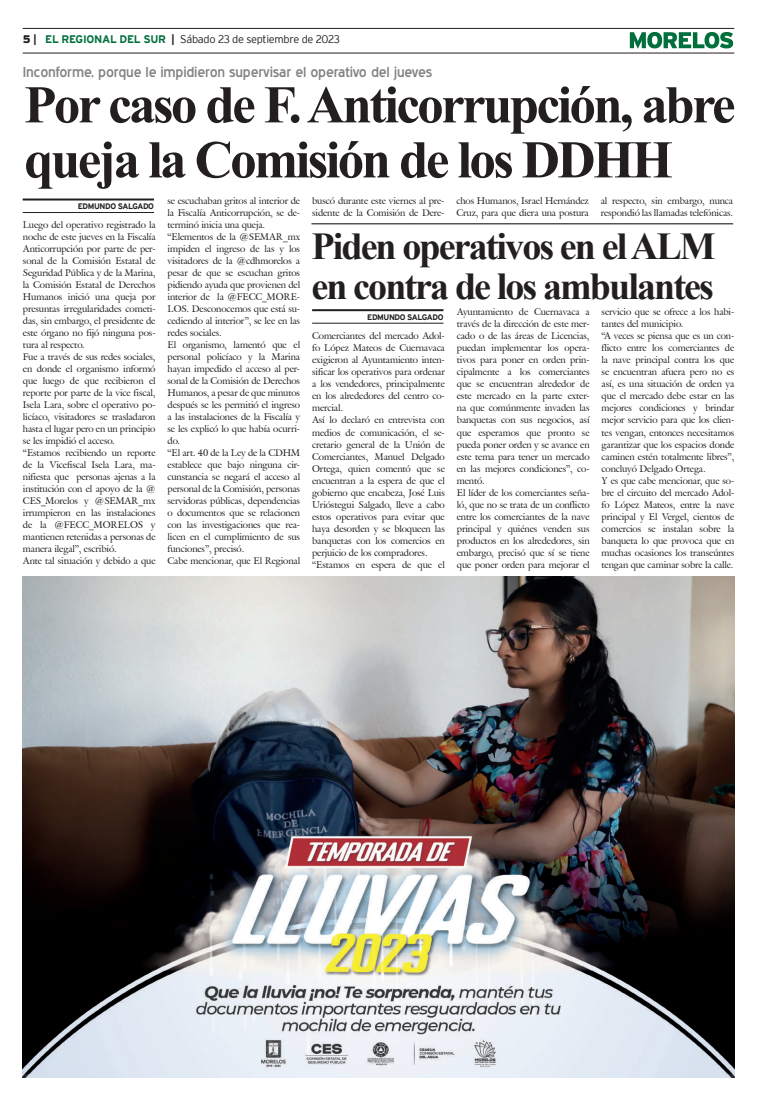
<style>
.page{position:relative;width:757px;height:1106px;background:#fff}
.page>*{position:absolute;margin:0;border:0;box-sizing:border-box;transform-origin:0 0}
.t1{font:700 53px/55px "Times New Roman";letter-spacing:-.05em;color:#231f20}
.t2{font:700 38px/40px "Times New Roman";letter-spacing:-.05em;color:#231f20}
.t3{font:14px "Blue Highway";letter-spacing:-.015em;color:#808285;scale:1.05 1}
.t4{font:300 11px "Interstate";letter-spacing:-.025em;color:#231f20}
.t5{font:9.5px/12px "Galliard IT Cby BT";letter-spacing:-.01em;color:#231f20}
.t6{font:700 8px "Interstate";letter-spacing:-.05em;color:#231f20}
.s1{font-weight:900}
.s2{font-weight:700}
.s3{font-weight:700;color:#006f3c}
</style>
<div class="page">
<hr style="left:23px;top:28px;width:711px;height:1px;background:#231f20">
<hr style="left:23px;top:53px;width:711px;height:1px;background:#231f20">
<svg style="left:630px;top:32px;width:103px;height:17px"></svg>
<img style="left:23px;top:576px;width:711px;height:501px">
<hr style="left:312px;top:309px;width:131px;height:2px;background:#231f20">
<hr style="left:312px;top:323px;width:131px;height:1px;background:#231f20">
<hr style="left:311px;top:223px;width:422px;height:1px;background:#000">
<hr style="left:23px;top:198px;width:131px;height:2px;background:#231f20">
<hr style="left:23px;top:212px;width:131px;height:1px;background:#231f20">
<p class="t4" style="left:23px;top:33px;width:319px"><span class="s1">5</span> <span class="s2">|</span> <span class="s3">EL REGIONAL DEL SUR</span> <span class="s2">|</span> Sábado 23 de septiembre de 2023</p>
<h3 class="t3" style="left:23px;top:63px;width:391px">Inconforme, porque le impidieron supervisar el operativo del jueves</h3>
<h1 class="t1" style="left:24px;top:76px;width:713px">Por caso de F. Anticorrupción, abre queja la Comisión de los DDHH</h1>
<p class="t6" style="left:78px;top:202px;width:78px">EDMUNDO SALGADO</p>
<p class="t5" style="left:312px;top:195px;width:134px">buscó durante este viernes al pre&shy;sidente de la Comisión de Dere-</p>
<p class="t5" style="left:456px;top:195px;width:134px">chos Humanos, Israel Hernández<br>Cruz, para que diera una postura</p>
<p class="t5" style="left:601px;top:195px;width:134px">al respecto, sin embargo, nunca respondió las llamadas telefónicas.</p>
<p class="t5" style="left:168px;top:195px;width:134px">se escuchaban gritos al interior de la Fiscalía Anticorrupción, se de&shy;terminó inicia una queja. “Elementos de la @SEMAR_mx impiden el ingreso de las y los visitadores de la @cdhmorelos a pesar de que se escuchan gritos pidiendo ayuda que provienen del interior de la @FECC_MORE-<br>LOS. Desconocemos que está su&shy;cediendo al interior”, se lee en las redes sociales.<br>El organismo, lamentó que el personal policíaco y la Marina hayan impedido el acceso al per&shy;sonal de la Comisión de Derechos<br>Humanos, a pesar de que minutos después se les permitió el ingreso a las instalaciones de la Fiscalía y se les explicó lo que había ocurri&shy;do.<br>“El art. 40 de la Ley de la CDHM establece que bajo ninguna cir&shy;cunstancia se negará el acceso al personal de la Comisión, personas servidoras públicas, dependencias o documentos que se relacionen con las investigaciones que rea&shy;licen en el cumplimiento de sus funciones”, precisó.<br>Cabe mencionar, que El Regional</p>
<p class="t5" style="left:23px;top:219px;width:134px">Luego del operativo registrado la noche de este jueves en la Fiscalía<br>Anticorrupción por parte de per&shy;sonal de la Comisión Estatal de<br>Seguridad Pública y de la Marina, la Comisión Estatal de Derechos<br>Humanos inició una queja por presuntas irregularidades cometi&shy;das, sin embargo, el presidente de este órgano no fijó ninguna pos&shy;tura al respecto.<br>Fue a través de sus redes sociales, en donde el organismo informó que luego de que recibieron el reporte por parte de la vice fiscal,<br>Isela Lara, sobre el operativo po&shy;licíaco, visitadores se trasladaron hasta el lugar pero en un principio se les impidió el acceso.<br>“Estamos recibiendo un reporte de la Vicefiscal Isela Lara, ma&shy;nifiesta que personas ajenas a la institución con el apoyo de la @<br>CES_Morelos y @SEMAR_mx irrumpieron en las instalaciones de la @FECC_MORELOS y mantienen retenidas a personas de manera ilegal”, escribió.<br>Ante tal situación y debido a que</p>
<h2 class="t2" style="left:311px;top:225px;width:406px">Piden operativos en el ALM en contra de los ambulantes</h2>
<p class="t6" style="left:367px;top:312px;width:78px">EDMUNDO SALGADO</p>
<p class="t5" style="left:457px;top:306px;width:134px">Ayuntamiento de Cuernavaca a través de la dirección de este mer&shy;cado o de las áreas de Licencias, puedan implementar los opera&shy;tivos para poner en orden prin&shy;cipalmente a los comerciantes que se encuentran alrededor de este mercado en la parte exter&shy;na que comúnmente invaden las banquetas con sus negocios, así que esperamos que pronto se pueda poner orden y se avance en este tema para tener un mercado en las mejores condiciones”, co&shy;mentó.<br>El líder de los comerciantes seña&shy;ló, que no se trata de un conflicto entre los comerciantes de la nave principal y quiénes venden sus productos en los alrededores, sin embargo, precisó que sí se tiene que poner orden para mejorar el</p>
<p class="t5" style="left:601px;top:306px;width:134px">servicio que se ofrece a los habi&shy;tantes del municipio.<br>“A veces se piensa que es un con&shy;flicto entre los comerciantes de la nave principal contra los que se encuentran afuera pero no es así, es una situación de orden ya que el mercado debe estar en las mejores condiciones y brindar mejor servicio para que los clien&shy;tes vengan, entonces necesitamos garantizar que los espacios donde caminen estén totalmente libres”, concluyó Delgado Ortega.<br>Y es que cabe mencionar, que so&shy;bre el circuito del mercado Adol&shy;fo López Mateos, entre la nave principal y El Vergel, cientos de comercios se instalan sobre la banqueta lo que provoca que en muchas ocasiones los transeúntes tengan que caminar sobre la calle.</p>
<p class="t5" style="left:312px;top:330px;width:134px">Comerciantes del mercado Adol&shy;fo López Mateos de Cuernavaca exigieron al Ayuntamiento inten&shy;sificar los operativos para ordenar a los vendedores, principalmente en los alrededores del centro co&shy;mercial.<br>Así lo declaró en entrevista con medios de comunicación, el se&shy;cretario general de la Unión de<br>Comerciantes, Manuel Delgado<br>Ortega, quien comentó que se encuentran a la espera de que el gobierno que encabeza, José Luis<br>Urióstegui Salgado, lleve a cabo estos operativos para evitar que haya desorden y se bloqueen las banquetas con los comercios en perjuicio de los compradores. “Estamos en espera de que el</p>
</div>
